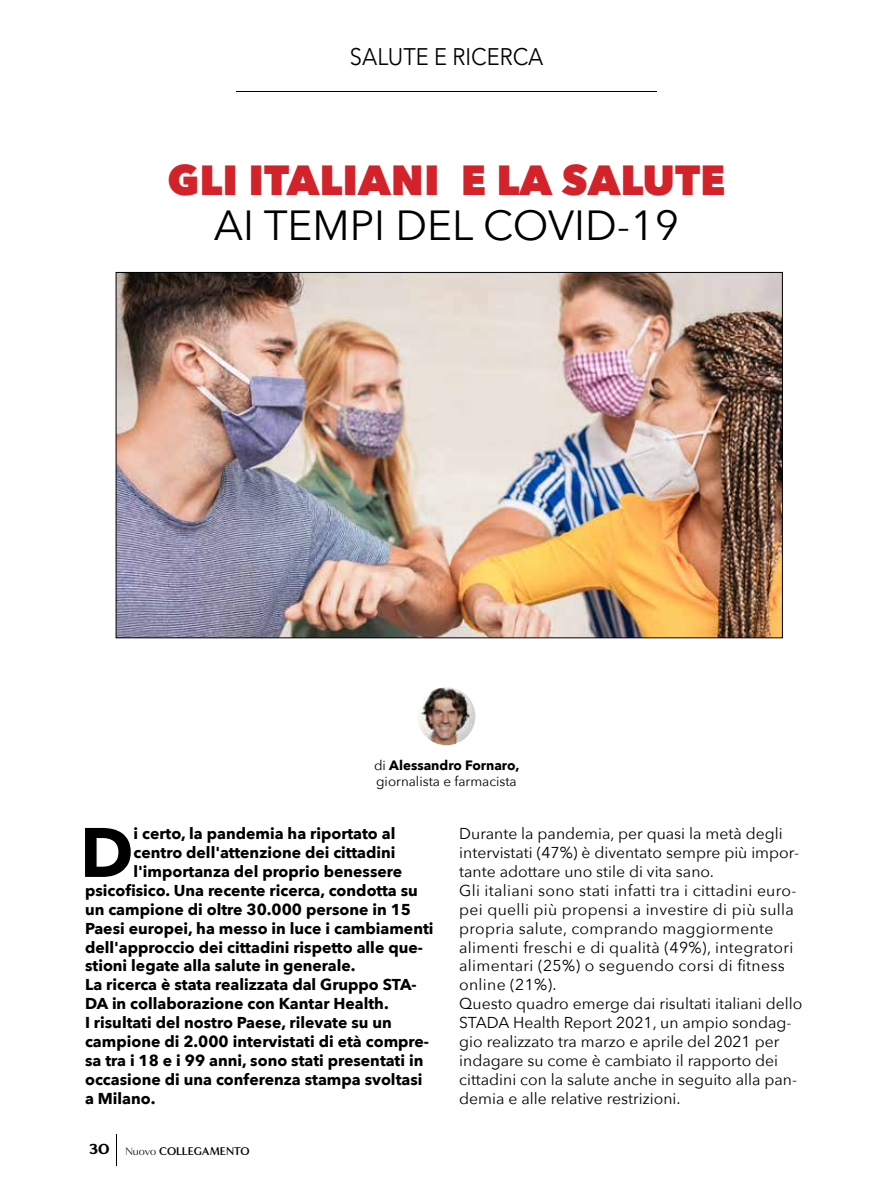
<style>
.page{position:relative;width:893px;height:1191px;background:#fff}
.page>*{position:absolute;margin:0;border:0;box-sizing:border-box;transform-origin:0 0}
.t1{font:700 69.15px "Avenir Next";color:#000}
.t2{font:800 42px "Avenir Next";color:#d2232a}
.t3{font:42px "Avenir Next";color:#000}
.t4{font:24px "Avenir Next";color:#000;scale:.91 1}
.t5{font:15.75px/18.9px "Avenir Next";color:#000}
.t6{font:700 15.75px "Avenir Next";color:#000}
.t7{font:13.5px/16.5px "Avenir Next";color:#000}
.t8{font:700 11.4px "Minerva Modern";letter-spacing:-.015em;color:#000}
.s1{font-weight:700}
.s2{font-weight:900;font-size:15px}
.s3{font-weight:400;font-size:11.25px}
</style>
<div class="page">
<img style="left:118px;top:274px;width:663px;height:362px">
<img style="left:416px;top:686px;width:61px;height:60px;border-radius:30px">
<div style="left:415px;top:684px;width:63px;height:64px;border:3px solid #fff;border-radius:50%"></div>
<hr style="left:116px;top:1134px;width:1px;height:31px;background:#000">
<hr style="left:236px;top:91px;width:421px;height:1px;background:#000">
<h3 class="t4" style="left:350px;top:36px;width:214px">SALUTE E RICERCA</h3>
<h2 class="t2" style="left:167px;top:154px;width:560px">GLI ITALIANI E LA SALUTE</h2>
<h2 class="t3" style="left:214px;top:190px;width:467px">AI TEMPI DEL COVID-19</h2>
<p class="t7" style="left:374px;top:756px;width:147px">di <span class="s1">Alessandro Fornaro, </span>giornalista e farmacista</p>
<h1 class="t1" style="left:80px;top:793px;width:55px">D</h1>
<p class="t6" style="left:134px;top:820px;width:263px">i certo, la pandemia ha riportato al</p>
<p class="t6" style="left:134px;top:839px;width:264px">centro dell'attenzione dei cittadini</p>
<p class="t6" style="left:134px;top:857px;width:270px">l'importanza del proprio benessere</p>
<p class="t6" style="left:85px;top:876px;width:334px">psicofisico. Una recente ricerca, condotta su</p>
<p class="t6" style="left:85px;top:895px;width:328px">un campione di oltre 30.000 persone in 15</p>
<p class="t6" style="left:85px;top:914px;width:350px">Paesi europei, ha messo in luce i cambiamenti</p>
<p class="t6" style="left:85px;top:933px;width:339px">dell'approccio dei cittadini rispetto alle que-</p>
<p class="t6" style="left:85px;top:952px;width:272px">stioni legate alla salute in generale.</p>
<p class="t6" style="left:85px;top:971px;width:333px">La ricerca è stata realizzata dal Gruppo STA-</p>
<p class="t6" style="left:85px;top:990px;width:305px">DA in collaborazione con Kantar Health.</p>
<p class="t6" style="left:85px;top:1009px;width:308px">I risultati del nostro Paese, rilevate su un</p>
<p class="t6" style="left:85px;top:1028px;width:345px">campione di 2.000 intervistati di età compre-</p>
<p class="t6" style="left:85px;top:1046px;width:340px">sa tra i 18 e i 99 anni, sono stati presentati in</p>
<p class="t6" style="left:85px;top:1065px;width:339px">occasione di una conferenza stampa svoltasi</p>
<p class="t6" style="left:85px;top:1084px;width:72px">a Milano.</p>
<p class="t8" style="left:89px;top:1144px;width:162px"><span class="s2">30</span> <span class="s3">Nuovo</span> COLLEGAMENTO</p>
<p class="t5" style="left:459px;top:823px;width:345px">Durante la pandemia, per quasi la metà degli intervistati (47%) è diventato sempre più impor&shy;tante adottare uno stile di vita sano.<br>Gli italiani sono stati infatti tra i cittadini euro&shy;pei quelli più propensi a investire di più sulla propria salute, comprando maggiormente alimenti freschi e di qualità (49%), integratori alimentari (25%) o seguendo corsi di fitness online (21%).<br>Questo quadro emerge dai risultati italiani dello STADA Health Report 2021, un ampio sondag&shy;gio realizzato tra marzo e aprile del 2021 per indagare su come è cambiato il rapporto dei cittadini con la salute anche in seguito alla pan&shy;demia e alle relative restrizioni.</p>
</div>
